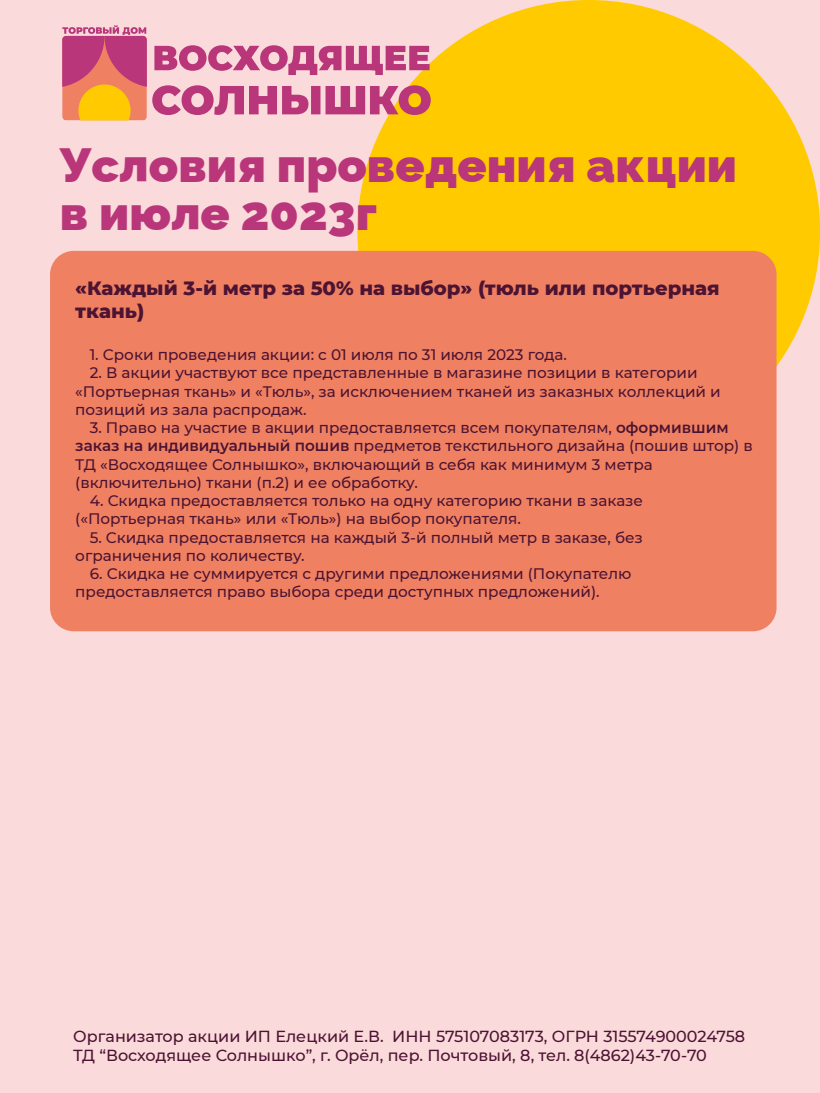
<style>
.page{position:relative;width:820px;height:1093px;background:#fff}
.page>*{position:absolute;margin:0;border:0;box-sizing:border-box;transform-origin:0 0}
.t1{font:100 48px/48.4px "Raleway";color:#b83679}
.t2{font:800 19.6px/23.5px "Montserrat";color:#4c1332}
.t3{font:500 16px/19.2px "Montserrat";color:#4c1332}
.t4{font:500 15.2px/18.2px "Montserrat";color:#4c1332}
.s1{font-weight:600}
</style>
<div class="page">
<div style="left:1px;top:0;width:818px;height:1093px;background:#fadada"></div>
<div style="left:357px;top:0;width:462px;height:462px;background:#ffcb00;border-radius:50%"></div>
<div style="left:50px;top:251px;width:726px;height:380px;background:#ef8162;border-radius:24px"></div>
<svg style="left:62px;top:25px;width:368px;height:95px"></svg>
<h1 class="t1" style="left:60px;top:135px;width:678px">Условия проведения акции в июле 2023г</h1>
<p class="t2" style="left:75px;top:275px;width:645px">«Каждый 3-й метр за 50% на выбор» (тюль или портьерная ткань)</p>
<p class="t4" style="left:90px;top:345px;width:478px">1. Сроки проведения акции: с 01 июля по 31 июля 2023 года.</p>
<p class="t4" style="left:75px;top:363px;width:646px;text-indent:14px">2. В акции участвуют все представленные в магазине позиции в категории «Портьерная ткань» и «Тюль», за исключением тканей из заказных коллекций и позиций из зала распродаж.</p>
<p class="t4" style="left:75px;top:418px;width:678px;text-indent:14px">3. Право на участие в акции предоставляется всем покупателям, <span class="s1">оформившим заказ на индивидуальный пошив</span> предметов текстильного дизайна (пошив штор) в ТД «Восходящее Солнышко», включающий в себя как минимум 3 метра (включительно) ткани (п.2) и ее обработку.</p>
<p class="t4" style="left:75px;top:491px;width:569px;text-indent:14px">4. Скидка предоставляется только на одну категорию ткани в заказе («Портьерная ткань» или «Тюль») на выбор покупателя.</p>
<p class="t4" style="left:75px;top:527px;width:568px;text-indent:14px">5. Скидка предоставляется на каждый 3-й полный метр в заказе, без ограничения по количеству.</p>
<p class="t4" style="left:75px;top:564px;width:557px;text-indent:14px">6. Скидка не суммируется с другими предложениями (Покупателю предоставляется право выбора среди доступных предложений).</p>
<p class="t3" style="left:73px;top:1026px;width:673px">Организатор акции ИП Елецкий Е.В. ИНН 575107083173, ОГРН 315574900024758<br>ТД “Восходящее Солнышко”, г. Орёл, пер. Почтовый, 8, тел. 8(4862)43-70-70</p>
</div>
